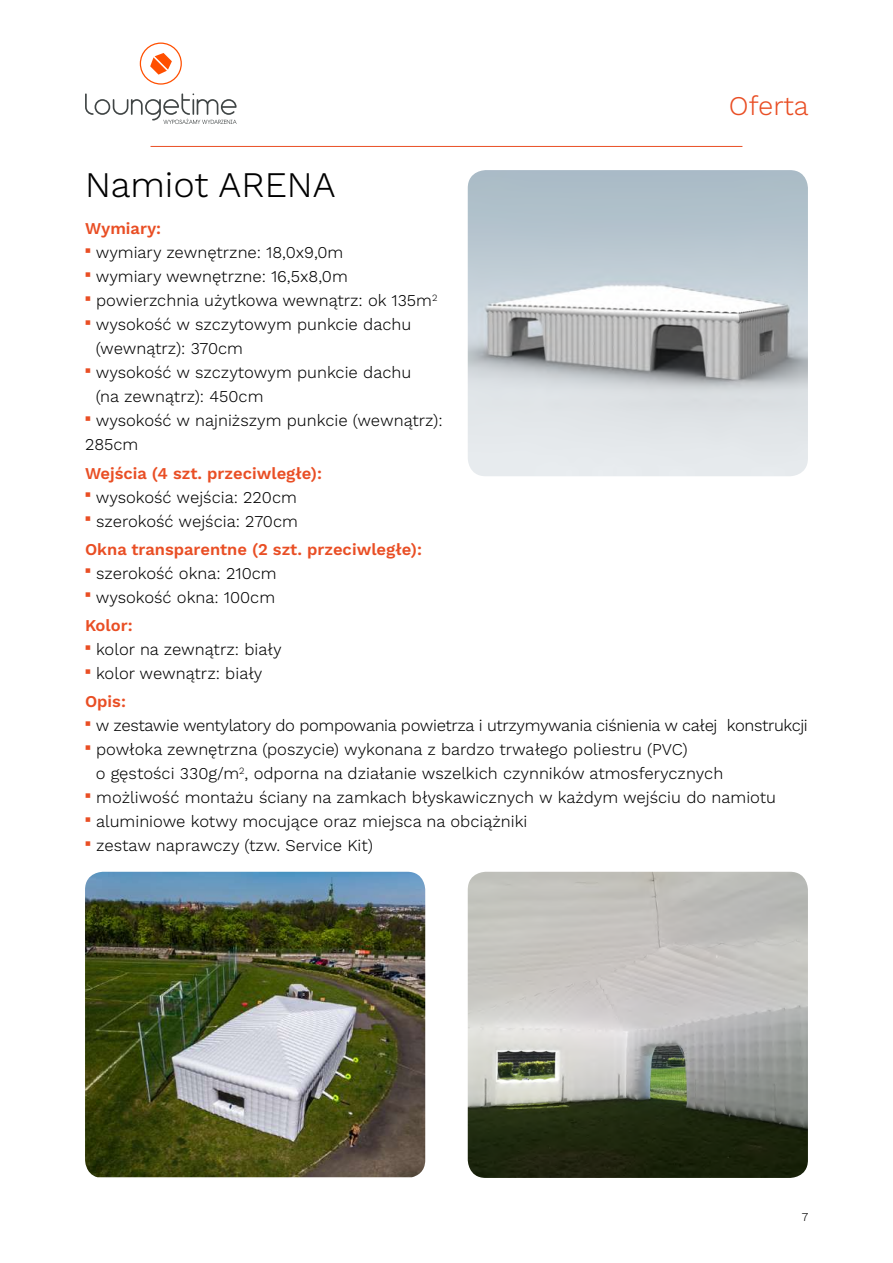
<style>
.page{position:relative;width:893px;height:1263px;background:#fff}
.page>*{position:absolute;margin:0;border:0;box-sizing:border-box;transform-origin:0 0}
.t1{font:300 36px "Work Sans";color:#000}
.t2{font:300 27px "Work Sans";color:#e94e24}
.t3{font:300 16.5px/24px "Work Sans";color:#000}
.t4{font:600 16.5px/28.2px "Work Sans";color:#e94e24}
.t5{font:300 16.5px "Work Sans";letter-spacing:-.025em;color:#000}
.t6{font:300 12px "Work Sans";color:#000}
.s1{font-weight:300;color:#000}
.s2{font-weight:600;color:#e94e24}
</style>
<div class="page">
<hr style="left:151px;top:146px;width:591px;height:1px;background:#e94e24">
<svg style="left:85px;top:93px;width:152px;height:31px"></svg>
<svg style="left:140px;top:43px;width:42px;height:42px"></svg>
<img style="left:468px;top:170px;width:340px;height:306px">
<img style="left:85px;top:872px;width:340px;height:305px">
<img style="left:468px;top:872px;width:340px;height:306px">
<h2 class="t2" style="left:729px;top:90px;width:81px">Oferta</h2>
<h1 class="t1" style="left:85px;top:164px;width:252px">Namiot ARENA</h1>
<p class="t4" style="left:85px;top:215px;width:78px">Wymiary:</p>
<p class="t3" style="left:85px;top:241px;width:260px"><sup>▪</sup> wymiary zewnętrzne: 18,0x9,0m</p>
<p class="t3" style="left:85px;top:265px;width:264px"><sup>▪</sup> wymiary wewnętrzne: 16,5x8,0m</p>
<p class="t3" style="left:85px;top:289px;width:354px"><sup>▪</sup> powierzchnia użytkowa wewnątrz: ok 135m<sup>2</sup></p>
<p class="t3" style="left:96px;top:313px;width:317px;text-indent:-11px"><sup>▪</sup> wysokość w szczytowym punkcie dachu (wewnątrz): 370cm</p>
<p class="t3" style="left:96px;top:361px;width:317px;text-indent:-11px"><sup>▪</sup> wysokość w szczytowym punkcie dachu (na zewnątrz): 450cm</p>
<p class="t3" style="left:85px;top:409px;width:359px"><sup>▪</sup> wysokość w najniższym punkcie (wewnątrz):<br>285cm</p>
<p class="t4" style="left:85px;top:460px;width:239px">Wejścia (4 szt. przeciwległe):</p>
<p class="t3" style="left:85px;top:486px;width:213px"><sup>▪</sup> wysokość wejścia: 220cm</p>
<p class="t4" style="left:85px;top:508px;width:338px"><sup>▪</sup> <span class="s1">szerokość wejścia: 270cm<br></span>Okna transparentne (2 szt. przeciwległe):</p>
<p class="t3" style="left:85px;top:562px;width:193px"><sup>▪</sup> szerokość okna: 210cm</p>
<p class="t3" style="left:85px;top:584px;width:192px;line-height:28.2px"><sup>▪</sup> wysokość okna: 100cm<br><span class="s2">Kolor:</span></p>
<p class="t3" style="left:85px;top:638px;width:198px"><sup>▪</sup> kolor na zewnątrz: biały</p>
<p class="t3" style="left:85px;top:660px;width:179px;line-height:28.2px"><sup>▪</sup> kolor wewnątrz: biały<br><span class="s2">Opis:</span></p>
<p class="t5" style="left:85px;top:716px;width:724px"><sup>▪</sup> w zestawie wentylatory do pompowania powietrza i utrzymywania ciśnienia w całej konstrukcji</p>
<p class="t3" style="left:96px;top:738px;width:629px;text-indent:-11px"><sup>▪</sup> powłoka zewnętrzna (poszycie) wykonana z bardzo trwałego poliestru (PVC)<br>o gęstości 330g/m<sup>2</sup>, odporna na działanie wszelkich czynników atmosferycznych</p>
<p class="t3" style="left:85px;top:786px;width:693px"><sup>▪</sup> możliwość montażu ściany na zamkach błyskawicznych w każdym wejściu do namiotu</p>
<p class="t3" style="left:85px;top:810px;width:444px"><sup>▪</sup> aluminiowe kotwy mocujące oraz miejsca na obciążniki</p>
<p class="t3" style="left:85px;top:834px;width:289px"><sup>▪</sup> zestaw naprawczy (tzw. Service Kit)</p>
<p class="t6" style="left:802px;top:1210px;width:8px">7</p>
</div>
